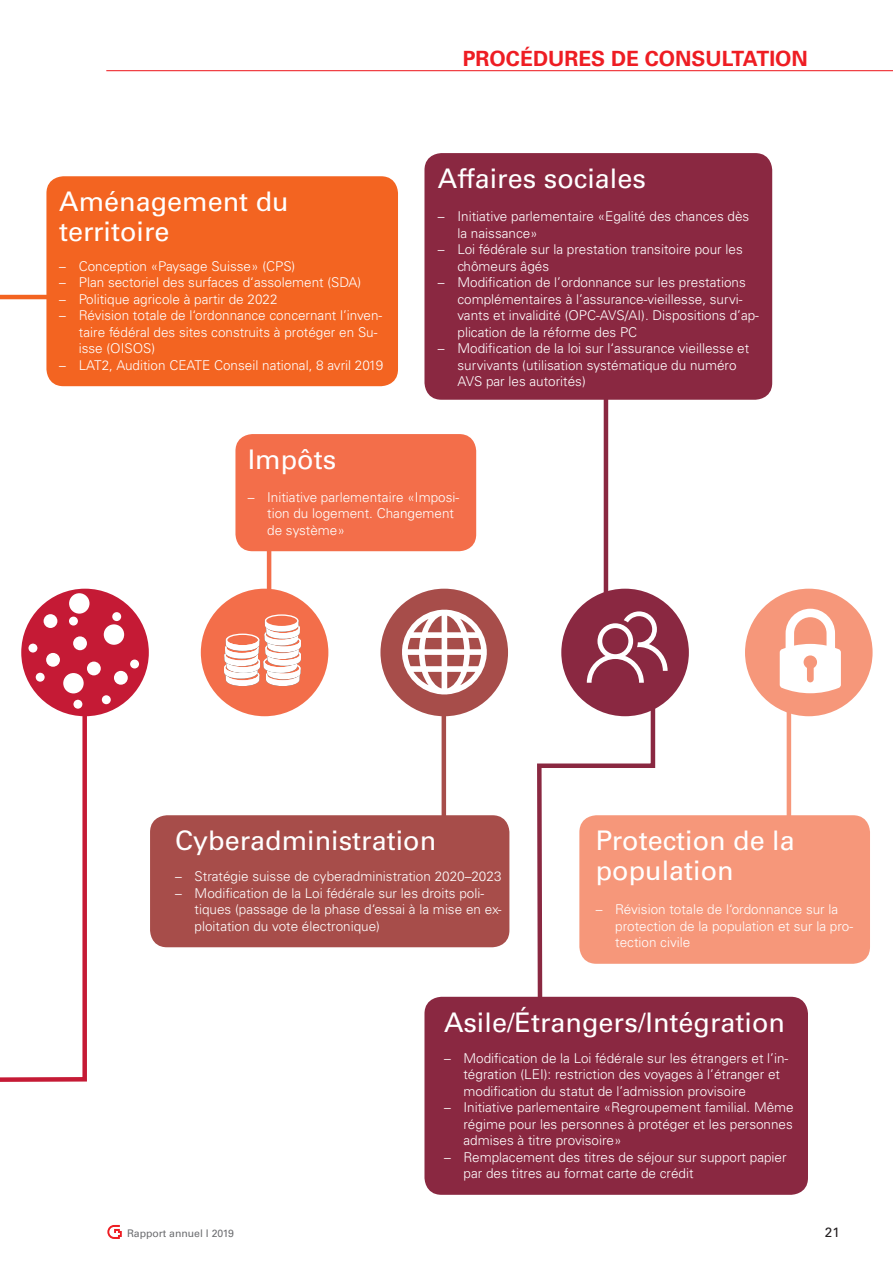
<style>
.page{position:relative;width:893px;height:1263px;background:#fff}
.page>*{position:absolute;margin:0;border:0;box-sizing:border-box;transform-origin:0 0}
.Titel_18_test{font:27px/30px "Univers LT Std";color:#fff}
.Ressort{font:700 21px "Univers LT Std";color:#ee1d23}
.GS_Edito_Flattersatz{font:300 13.5px/16.5px "Univers LT Std";color:#fff}
.t1{font:13.5px "Univers LT Std";color:#231f20}
.t2{font:10.5px "Univers LT Std";color:#6c6d70}
</style>
<div class="page">
<hr style="left:106px;top:70px;width:787px;height:1px;background:#ee1d23">
<svg style="left:107px;top:1225px;width:15px;height:14px"></svg>
<div style="left:150px;top:815px;width:359px;height:132px;background:#a74d4a;border-radius:17px"></div>
<div style="left:579px;top:815px;width:291px;height:149px;background:#f6977a;border-radius:17px"></div>
<div style="left:46px;top:176px;width:352px;height:210px;background:#f36421;border-radius:17px"></div>
<div style="left:235px;top:434px;width:241px;height:117px;background:#f36e4a;border-radius:17px"></div>
<div style="left:424px;top:153px;width:348px;height:247px;background:#8a2841;border-radius:17px"></div>
<div style="left:21px;top:589px;width:128px;height:127px;background:#c51a35;border-radius:50%"></div>
<div style="left:201px;top:589px;width:127px;height:127px;background:#f36e4a;border-radius:50%"></div>
<div style="left:380px;top:589px;width:128px;height:127px;background:#a74d4a;border-radius:50%"></div>
<div style="left:561px;top:589px;width:128px;height:127px;background:#8a2841;border-radius:50%"></div>
<div style="left:745px;top:589px;width:128px;height:127px;background:#f6977a;border-radius:50%"></div>
<svg style="left:0;top:685px;width:89px;height:397px"></svg>
<hr style="left:442px;top:689px;width:4px;height:215px;background:#a74d4a">
<hr style="left:787px;top:689px;width:4px;height:215px;background:#f6977a">
<hr style="left:267px;top:506px;width:4px;height:127px;background:#f36e4a">
<hr style="left:604px;top:287px;width:4px;height:346px;background:#8a2841">
<svg style="left:535px;top:611px;width:133px;height:386px"></svg>
<svg style="left:402px;top:610px;width:85px;height:84px"></svg>
<svg style="left:780px;top:609px;width:61px;height:84px"></svg>
<div style="left:424px;top:997px;width:384px;height:198px;background:#8a2841;border-radius:17px"></div>
<svg style="left:0;top:292px;width:71px;height:345px"></svg>
<div style="left:44px;top:614px;width:13px;height:14px;background:#fff;border-radius:50%"></div>
<div style="left:73px;top:636px;width:14px;height:14px;background:#fff;border-radius:50%"></div>
<div style="left:46px;top:653px;width:14px;height:14px;background:#fff;border-radius:50%"></div>
<div style="left:69px;top:617px;width:9px;height:8px;background:#fff;border-radius:50%"></div>
<div style="left:102px;top:695px;width:9px;height:9px;background:#fff;border-radius:50%"></div>
<div style="left:28px;top:644px;width:9px;height:8px;background:#fff;border-radius:50%"></div>
<div style="left:130px;top:659px;width:9px;height:9px;background:#fff;border-radius:50%"></div>
<div style="left:112px;top:612px;width:9px;height:9px;background:#fff;border-radius:50%"></div>
<div style="left:36px;top:673px;width:9px;height:9px;background:#fff;border-radius:50%"></div>
<div style="left:73px;top:700px;width:9px;height:9px;background:#fff;border-radius:50%"></div>
<div style="left:87px;top:662px;width:14px;height:13px;background:#fff;border-radius:50%"></div>
<div style="left:114px;top:671px;width:14px;height:14px;background:#fff;border-radius:50%"></div>
<div style="left:104px;top:624px;width:20px;height:21px;background:#fff;border-radius:50%"></div>
<div style="left:63px;top:673px;width:21px;height:20px;background:#fff;border-radius:50%"></div>
<div style="left:69px;top:593px;width:21px;height:21px;background:#fff;border-radius:50%"></div>
<svg style="left:265px;top:614px;width:33px;height:13px"></svg>
<svg style="left:266px;top:616px;width:31px;height:10px"></svg>
<svg style="left:224px;top:617px;width:77px;height:69px"></svg>
<p class="Titel_18_test" style="left:59px;top:187px;width:231px">Aménagement du territoire</p>
<p class="GS_Edito_Flattersatz" style="left:59px;top:258px;width:238px">– Conception «Paysage Suisse» (CPS)</p>
<p class="GS_Edito_Flattersatz" style="left:59px;top:274px;width:304px">– Plan sectoriel des surfaces d‘assolement (SDA)</p>
<p class="GS_Edito_Flattersatz" style="left:59px;top:291px;width:220px">– Politique agricole à partir de 2022</p>
<p class="GS_Edito_Flattersatz" style="left:79px;top:307px;width:305px;text-indent:-19px">– Révision totale de l‘ordonnance concernant l’inven&shy;taire fédéral des sites construits à protéger en Su&shy;isse (OISOS)</p>
<p class="GS_Edito_Flattersatz" style="left:59px;top:357px;width:325px">– LAT2, Audition CEATE Conseil national, 8 avril 2019</p>
<p class="Ressort" style="left:463px;top:46px;width:347px">PROCÉDURES DE CONSULTATION</p>
<p class="Titel_18_test" style="left:438px;top:163px;width:209px">Affaires sociales</p>
<p class="GS_Edito_Flattersatz" style="left:457px;top:208px;width:293px;text-indent:-19px">– Initiative parlementaire «Egalité des chances dès la naissance»</p>
<p class="GS_Edito_Flattersatz" style="left:457px;top:241px;width:287px;text-indent:-19px">– Loi fédérale sur la prestation transitoire pour les chômeurs âgés</p>
<p class="GS_Edito_Flattersatz" style="left:457px;top:274px;width:303px;text-indent:-19px">– Modification de l’ordonnance sur les prestations complémentaires à l’assurance-vieillesse, survi&shy;vants et invalidité (OPC-AVS/AI). Dispositions d’ap&shy;plication de la réforme des PC</p>
<p class="GS_Edito_Flattersatz" style="left:457px;top:340px;width:293px;text-indent:-19px">– Modification de la loi sur l‘assurance vieillesse et survivants (utilisation systématique du numéro<br>AVS par les autorités)</p>
<p class="Titel_18_test" style="left:248px;top:444px;width:90px">Impôts</p>
<p class="GS_Edito_Flattersatz" style="left:267px;top:489px;width:194px;text-indent:-19px">– Initiative parlementaire «Imposi&shy;tion du logement. Changement de système»</p>
<p class="Titel_18_test" style="left:175px;top:825px;width:263px">Cyberadministration</p>
<p class="GS_Edito_Flattersatz" style="left:175px;top:868px;width:328px">– Stratégie suisse de cyberadministration 2020–2023</p>
<p class="GS_Edito_Flattersatz" style="left:195px;top:885px;width:308px;text-indent:-20px">– Modification de la Loi fédérale sur les droits poli&shy;tiques (passage de la phase d‘essai à la mise en ex&shy;ploitation du vote électronique)</p>
<p class="Titel_18_test" style="left:596px;top:825px;width:200px">Protection de la population</p>
<p class="GS_Edito_Flattersatz" style="left:615px;top:901px;width:239px;text-indent:-19px">– Révision totale de l‘ordonnance sur la protection de la population et sur la pro&shy;tection civile</p>
<p class="Titel_18_test" style="left:444px;top:1007px;width:343px">Asile/Étrangers/Intégration</p>
<p class="GS_Edito_Flattersatz" style="left:463px;top:1050px;width:326px;text-indent:-19px">– Modification de la Loi fédérale sur les étrangers et l’in&shy;tégration (LEI): restriction des voyages à l’étranger et modification du statut de l’admission provisoire</p>
<p class="GS_Edito_Flattersatz" style="left:463px;top:1099px;width:332px;text-align:justify;text-indent:-20px">– Initiative parlementaire «Regroupement familial. Même régime pour les personnes à protéger et les personnes admises à titre provisoire»</p>
<p class="GS_Edito_Flattersatz" style="left:463px;top:1149px;width:325px;text-indent:-20px">– Remplacement des titres de séjour sur support papier par des titres au format carte de crédit</p>
<p class="t2" style="left:127px;top:1227px;width:108px">Rapport annuel l 2019</p>
<p class="t1" style="left:825px;top:1225px;width:17px">21</p>
</div>
